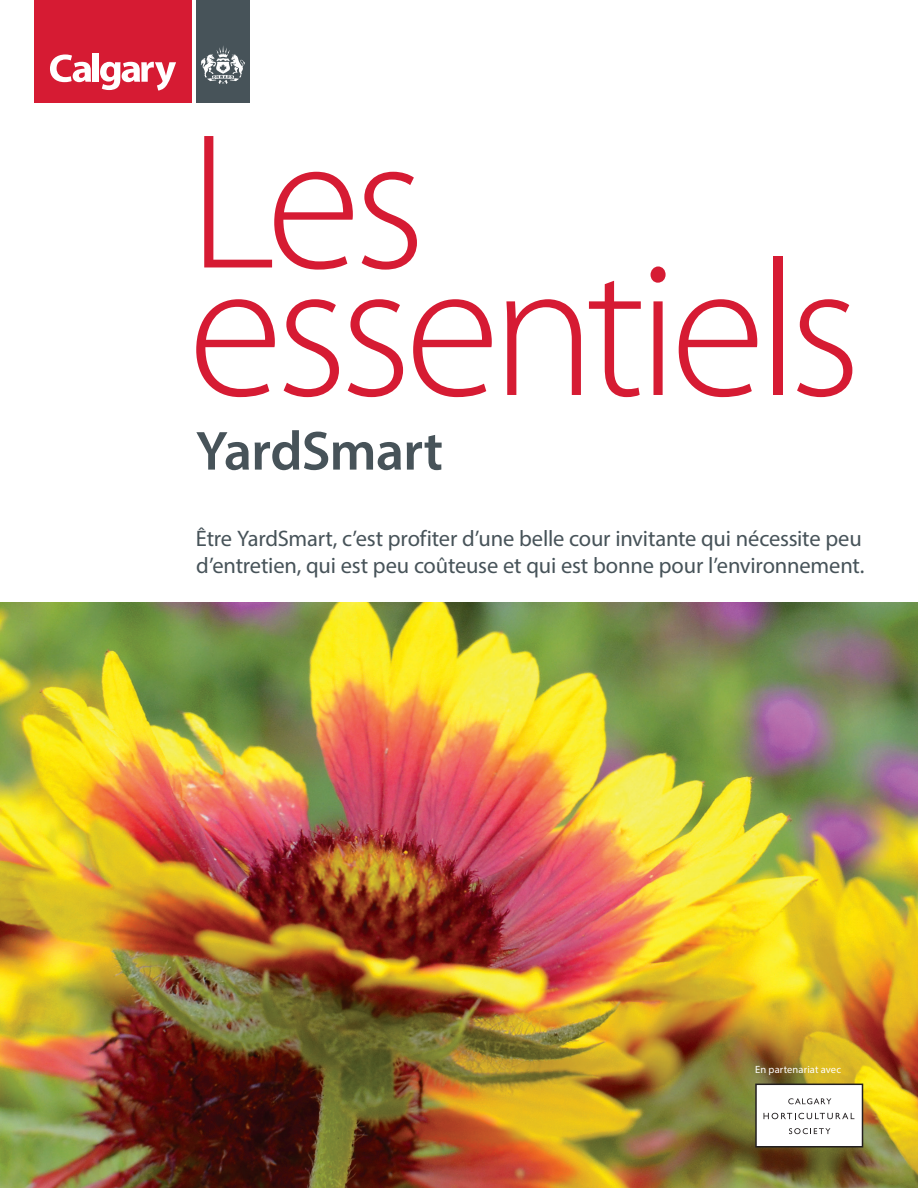
<style>
.page{position:relative;width:918px;height:1188px;background:#fff}
.page>*{position:absolute;margin:0;border:0;box-sizing:border-box;transform-origin:0 0}
.t1{font:300 195px "Myriad Pro";letter-spacing:-.04em;color:#d61b33}
.t2{font:600 55.5px "Myriad Pro";letter-spacing:-.015em;color:#475359}
.t3{font:22.5px/27px "Myriad Pro";letter-spacing:-.01em;color:#475359}
.t4{font:10.5px "Myriad Pro";letter-spacing:.01em;color:#fff}
</style>
<div class="page">
<img style="left:0;top:603px;width:918px;height:585px">
<div style="left:34px;top:0;width:158px;height:102px;background:#d61b33"></div>
<div style="left:196px;top:0;width:54px;height:102px;background:#475359"></div>
<svg style="left:50px;top:54px;width:41px;height:28px"></svg>
<div style="left:93px;top:53px;width:6px;height:29px;background:#fff"></div>
<svg style="left:100px;top:61px;width:76px;height:30px"></svg>
<svg style="left:201px;top:46px;width:44px;height:38px"></svg>
<img style="left:0;top:759px;width:1px;height:358px">
<div style="left:756px;top:1084px;width:107px;height:63px;background:#fff"></div>
<div style="left:755px;top:1084px;width:108px;height:63px;border:2px solid #231f20"></div>
<svg style="left:788px;top:1098px;width:43px;height:6px"></svg>
<svg style="left:764px;top:1113px;width:90px;height:6px"></svg>
<svg style="left:789px;top:1128px;width:41px;height:6px"></svg>
<p class="t1" style="left:188px;top:85px;width:239px">Les</p>
<p class="t1" style="left:188px;top:213px;width:674px">essentiels</p>
<p class="t2" style="left:196px;top:416px;width:249px">YardSmart</p>
<p class="t3" style="left:196px;top:525px;width:670px">Être YardSmart, c’est profiter d’une belle cour invitante qui nécessite peu d’entretien, qui est peu coûteuse et qui est bonne pour l’environnement.</p>
<p class="t4" style="left:755px;top:1064px;width:87px">En partenariat avec</p>
</div>
